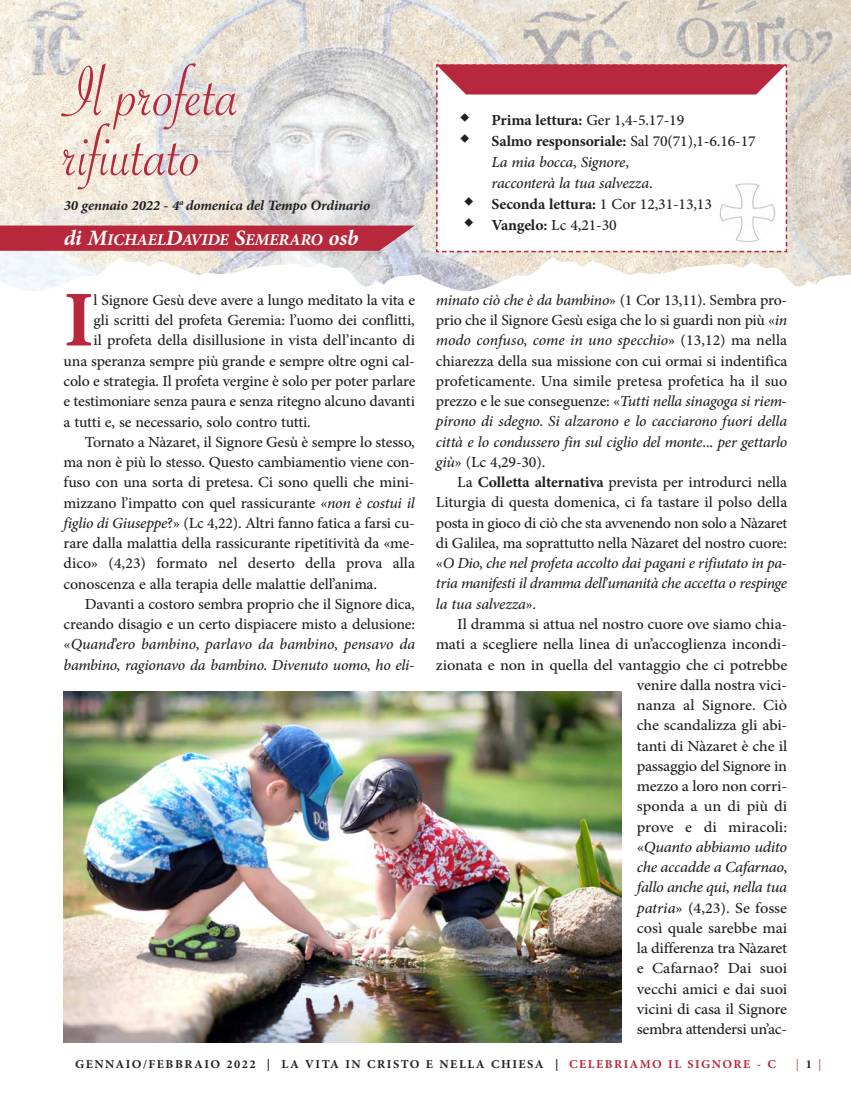
<style>
.page{position:relative;width:851px;height:1106px;background:#fff}
.page>*{position:absolute;margin:0;border:0;box-sizing:border-box;transform-origin:0 0}
.t1{font:700 108.15px "Adobe Arabic";color:#b7283c}
.t2{font:75px/60px "Savoye Let Plain";color:#b7283c;scale:.95 1}
.t3{font:italic 700 22.5px "Adobe Arabic";letter-spacing:-.01em;color:#fff}
.t4{font:21px/20.2px "Adobe Arabic";letter-spacing:-.01em;color:#231f20;text-align:justify}
.t5{font:italic 21px "Adobe Arabic";letter-spacing:-.01em;color:#231f20}
.t6{font:italic 700 19.5px "Adobe Arabic";letter-spacing:-.01em;color:#231f20}
.t7{font:700 16.5px "Adobe Arabic";letter-spacing:.09em;color:#231f20}
.s1{font-size:30px}
.s2{font-weight:700}
.s3{font-style:italic}
.s4{color:#b7283c}
.s5{color:#c86962}
.s6{font-style:normal}
</style>
<div class="page">
<svg style="left:303px;top:166px;width:498px;height:125px"></svg>
<img style="left:303px;top:263px;width:335px;height:10px">
<img style="left:0;top:0;width:797px;height:166px">
<img style="left:797px;top:0;width:53px;height:286px">
<img style="left:0;top:166px;width:303px;height:125px">
<img style="left:318px;top:166px;width:79px;height:120px">
<img style="left:638px;top:166px;width:160px;height:120px">
<svg style="left:0;top:225px;width:414px;height:26px;background:#b93346"></svg>
<img style="left:63px;top:692px;width:558px;height:350px">
<svg style="left:435px;top:64px;width:352px;height:189px"></svg>
<h2 class="t2" style="left:63px;top:63px;width:187px">Il profeta rifiutato</h2>
<p class="t6" style="left:64px;top:192px;width:308px">30 gennaio 2022 - 4<sup>a</sup> domenica del Tempo Ordinario</p>
<p class="t3" style="left:64px;top:224px;width:296px"><span class="s1">di M</span>ICHAEL<span class="s1">D</span>AVIDE <span class="s1">S</span>EMERARO <span class="s1">osb</span></p>
<p class="t4" style="left:491px;top:107px;width:265px;line-height:21px;text-align:left"><span class="s2">Prima lettura:</span> Ger 1,4-5.17-19<br><span class="s2">Salmo responsoriale:</span> Sal 70(71),1-6.16-17<br><span class="s3">La mia bocca, Signore,<br>racconterà la tua salvezza.<br></span><span class="s2">Seconda lettura:</span> 1 Cor 12,31-13,13<br><span class="s2">Vangelo:</span> Lc 4,21-30</p>
<p class="t4" style="left:436px;top:287px;width:353px"><span class="s3">minato ciò che è da bambino</span>» (1 Cor 13,11). Sembra pro&shy;prio che il Signore Gesù esiga che lo si guardi non più «<span class="s3">in modo confuso, come in uno specchio</span>» (13,12) ma nella chiarezza della sua missione con cui ormai si indentifica profeticamente. Una simile pretesa profetica ha il suo prezzo e le sue conseguenze: «<span class="s3">Tutti nella sinagoga si riem&shy;pirono di sdegno. Si alzarono e lo cacciarono fuori della città e lo condussero fin sul ciglio del monte... per gettarlo giù</span>» (Lc 4,29-30).</p>
<p class="t4" style="left:436px;top:470px;width:353px;text-indent:21px">La <span class="s2">Colletta alternativa</span> prevista per introdurci nella Liturgia di questa domenica, ci fa tastare il polso della posta in gioco di ciò che sta avvenendo non solo a Nàzaret di Galilea, ma soprattutto nella Nàzaret del nostro cuore: «<span class="s3">O Dio, che nel profeta accolto dai pagani e rifiutato in pa&shy;tria manifesti il dramma dell’umanità che accetta o respinge la tua salvezza</span>».</p>
<p class="t4" style="left:436px;top:611px;width:353px;text-align:right">Il dramma si attua nel nostro cuore ove siamo chia&shy;mati a scegliere nella linea di un’accoglienza incondi&shy;zionata e non in quella del vantaggio che ci potrebbe venire dalla nostra vici-<br>nanza al Signore. Ciò<br>che scandalizza gli abi-<br>tanti di Nàzaret è che il<br>passaggio del Signore in<br>mezzo a loro non corri-<br>sponda a un di più di<br>prove e di miracoli:<br>«<span class="s3">Quanto abbiamo udito<br>che accadde a Cafarnao,<br>fallo anche qui, nella tua<br>patria</span>» (4,23). Se fosse<br>così quale sarebbe mai<br>la differenza tra Nàzaret<br>e Cafarnao? Dai suoi<br>vecchi amici e dai suoi<br>vicini di casa il Signore<br>sembra attendersi un’ac-</p>
<p class="t7" style="left:75px;top:1052px;width:748px">GENNAIO/FEBBRAIO 2022 | LA VITA IN CRISTO E NELLA CHIESA | <span class="s4">CELEBRIAMO IL SIGNORE - C</span> <span class="s5">|</span> 1 <span class="s5">|</span></p>
<h1 class="t1" style="left:64px;top:245px;width:32px">I</h1>
<p class="t4" style="left:93px;top:287px;width:323px">l Signore Gesù deve avere a lungo meditato la vita e</p>
<p class="t4" style="left:93px;top:308px;width:323px">gli scritti del profeta Geremia: l’uomo dei conflitti,</p>
<p class="t4" style="left:93px;top:328px;width:323px">il profeta della disillusione in vista dell’incanto di</p>
<p class="t4" style="left:64px;top:348px;width:352px">una speranza sempre più grande e sempre oltre ogni cal-</p>
<p class="t4" style="left:64px;top:368px;width:353px">colo e strategia. Il profeta vergine è solo per poter parlare</p>
<p class="t4" style="left:64px;top:389px;width:353px">e testimoniare senza paura e senza ritegno alcuno davanti</p>
<p class="t4" style="left:64px;top:409px;width:249px">a tutti e, se necessario, solo contro tutti.</p>
<p class="t4" style="left:85px;top:429px;width:331px">Tornato a Nàzaret, il Signore Gesù è sempre lo stesso,</p>
<p class="t4" style="left:64px;top:449px;width:352px">ma non è più lo stesso. Questo cambiamentio viene con-</p>
<p class="t4" style="left:64px;top:470px;width:352px">fuso con una sorta di pretesa. Ci sono quelli che mini-</p>
<p class="t4" style="left:64px;top:490px;width:352px">mizzano l’impatto con quel rassicurante «<span class="s3">non è costui il</span></p>
<p class="t4" style="left:64px;top:510px;width:352px"><span class="s3">figlio di Giuseppe?</span>» (Lc 4,22). Altri fanno fatica a farsi cu-</p>
<p class="t4" style="left:64px;top:530px;width:352px">rare dalla malattia della rassicurante ripetitività da «me-</p>
<p class="t4" style="left:64px;top:551px;width:353px">dico» (4,23) formato nel deserto della prova alla</p>
<p class="t4" style="left:64px;top:571px;width:315px">conoscenza e alla terapia delle malattie dell’anima.</p>
<p class="t4" style="left:85px;top:591px;width:331px">Davanti a costoro sembra proprio che il Signore dica,</p>
<p class="t4" style="left:64px;top:611px;width:353px">creando disagio e un certo dispiacere misto a delusione:</p>
<p class="t5" style="left:64px;top:629px;width:353px"><span class="s6">«</span>Quand’ero bambino, parlavo da bambino, pensavo da</p>
<p class="t5" style="left:64px;top:650px;width:352px">bambino, ragionavo da bambino. Divenuto uomo, ho eli-</p>
</div>
